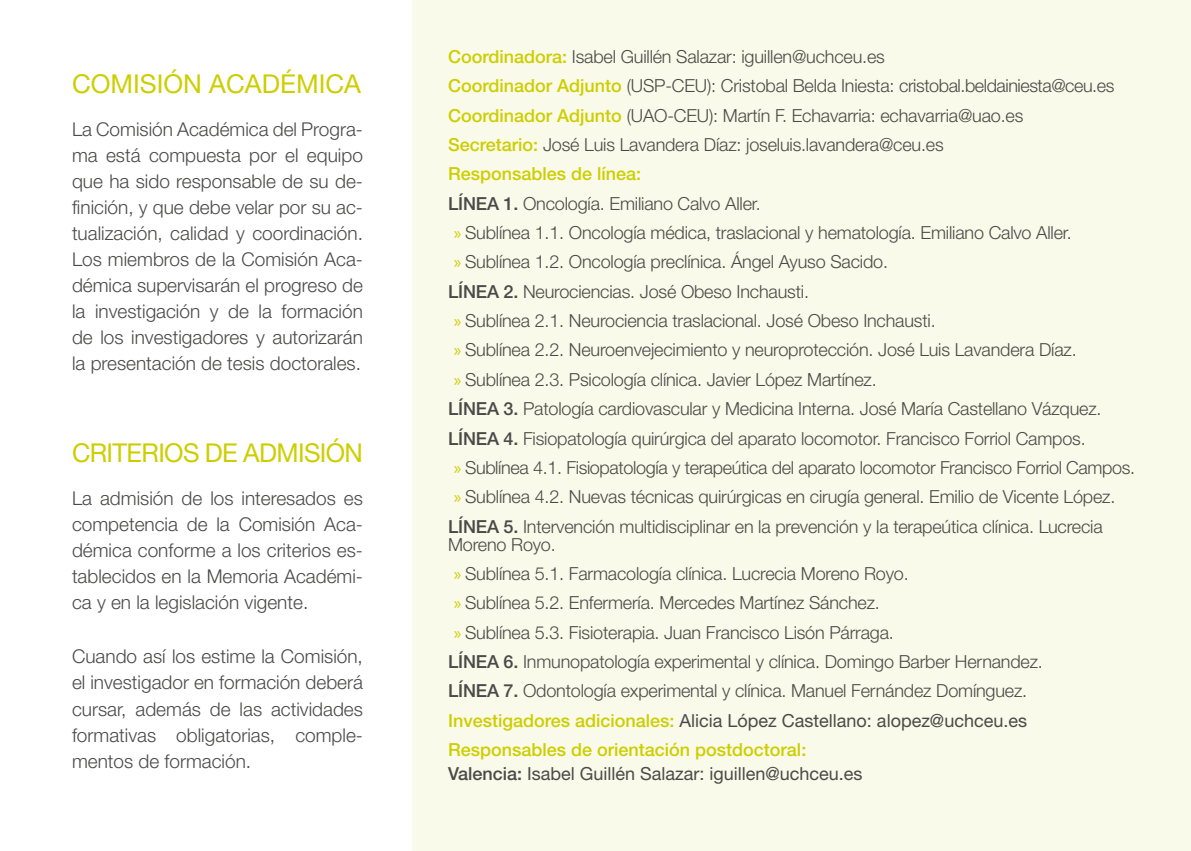
<style>
.page{position:relative;width:1191px;height:851px;background:#fff}
.page>*{position:absolute;margin:0;border:0;box-sizing:border-box;transform-origin:0 0}
.t1{font:26px "Helvetica Neue";letter-spacing:-.025em;color:#cdce00}
.t2{font:26px "Helvetica Neue";color:#cdce00}
.t3{font:300 19px/26px "Helvetica Neue";color:#4a4a49;text-align:justify}
.t4{font:300 18px "Helvetica Neue";letter-spacing:-.01em;color:#4a4a49}
.t5{font:18px "Helvetica Neue";color:#4a4a49}
.t6{font:500 18px "Helvetica Neue";color:#cdce00}
.s1{font-weight:500;color:#cdce00}
.s2{font-weight:500}
.s3{font-family:"Myriad Pro";font-weight:400;color:#cdce00}
</style>
<div class="page">
<div style="left:412px;top:0;width:779px;height:850px;background:#fafaea"></div>
<h1 class="t2" style="left:72px;top:68px;width:290px">COMISIÓN ACADÉMICA</h1>
<p class="t3" style="left:72px;top:115px;width:292px">La Comisión Académica del Progra&shy;ma está compuesta por el equipo que ha sido responsable de su de&shy;finición, y que debe velar por su ac&shy;tualización, calidad y coordinación.<br>Los miembros de la Comisión Aca&shy;démica supervisarán el progreso de la investigación y de la formación de los investigadores y autorizarán la presentación de tesis doctorales.</p>
<h1 class="t1" style="left:72px;top:437px;width:292px">CRITERIOS DE ADMISIÓN</h1>
<p class="t3" style="left:72px;top:485px;width:292px">La admisión de los interesados es competencia de la Comisión Aca&shy;démica conforme a los criterios es&shy;tablecidos en la Memoria Académi&shy;ca y en la legislación vigente.</p>
<p class="t3" style="left:72px;top:643px;width:292px">Cuando así los estime la Comisión, el investigador en formación deberá cursar, además de las actividades formativas obligatorias, comple&shy;mentos de formación.</p>
<p class="t4" style="left:448px;top:45px;width:438px"><span class="s1">Coordinadora:</span> Isabel Guillén Salazar: iguillen@uchceu.es</p>
<p class="t4" style="left:448px;top:75px;width:668px"><span class="s1">Coordinador Adjunto</span> (USP-CEU): Cristobal Belda Iniesta: cristobal.beldainiesta@ceu.es</p>
<p class="t4" style="left:448px;top:104px;width:577px"><span class="s1">Coordinador Adjunto</span> (UAO-CEU): Martín F. Echavarria: echavarria@uao.es</p>
<p class="t4" style="left:448px;top:133px;width:497px"><span class="s1">Secretario:</span> José Luis Lavandera Díaz: joseluis.lavandera@ceu.es</p>
<p class="t6" style="left:448px;top:163px;width:195px">Responsables de línea:</p>
<p class="t4" style="left:448px;top:192px;width:314px"><span class="s2">LÍNEA 1.</span> Oncología. Emiliano Calvo Aller.</p>
<p class="t4" style="left:454px;top:221px;width:619px"><span class="s3">»</span> Sublínea 1.1. Oncología médica, traslacional y hematología. Emiliano Calvo Aller.</p>
<p class="t4" style="left:454px;top:251px;width:436px"><span class="s3">»</span> Sublínea 1.2. Oncología preclínica. Ángel Ayuso Sacido.</p>
<p class="t4" style="left:448px;top:280px;width:362px"><span class="s2">LÍNEA 2.</span> Neurociencias. José Obeso Inchausti.</p>
<p class="t4" style="left:454px;top:309px;width:483px"><span class="s3">»</span> Sublínea 2.1. Neurociencia traslacional. José Obeso Inchausti.</p>
<p class="t4" style="left:454px;top:339px;width:624px"><span class="s3">»</span> Sublínea 2.2. Neuroenvejecimiento y neuroprotección. José Luis Lavandera Díaz.</p>
<p class="t4" style="left:454px;top:368px;width:424px"><span class="s3">»</span> Sublínea 2.3. Psicología clínica. Javier López Martínez.</p>
<p class="t4" style="left:448px;top:397px;width:655px"><span class="s2">LÍNEA 3.</span> Patología cardiovascular y Medicina Interna. José María Castellano Vázquez.</p>
<p class="t4" style="left:448px;top:427px;width:639px"><span class="s2">LÍNEA 4.</span> Fisiopatología quirúrgica del aparato locomotor. Francisco Forriol Campos.</p>
<p class="t4" style="left:454px;top:456px;width:683px"><span class="s3">»</span> Sublínea 4.1. Fisiopatología y terapeútica del aparato locomotor Francisco Forriol Campos.</p>
<p class="t4" style="left:454px;top:486px;width:663px"><span class="s3">»</span> Sublínea 4.2. Nuevas técnicas quirúrgicas en cirugía general. Emilio de Vicente López.</p>
<p class="t4" style="left:448px;top:515px;width:656px"><span class="s2">LÍNEA 5.</span> Intervención multidisciplinar en la prevención y la terapeútica clínica. Lucrecia</p>
<p class="t4" style="left:448px;top:533px;width:109px">Moreno Royo.</p>
<p class="t4" style="left:454px;top:562px;width:456px"><span class="s3">»</span> Sublínea 5.1. Farmacología clínica. Lucrecia Moreno Royo.</p>
<p class="t4" style="left:454px;top:592px;width:427px"><span class="s3">»</span> Sublínea 5.2. Enfermería. Mercedes Martínez Sánchez.</p>
<p class="t4" style="left:454px;top:621px;width:442px"><span class="s3">»</span> Sublínea 5.3. Fisioterapia. Juan Francisco Lisón Párraga.</p>
<p class="t4" style="left:448px;top:650px;width:596px"><span class="s2">LÍNEA 6.</span> Inmunopatología experimental y clínica. Domingo Barber Hernandez.</p>
<p class="t4" style="left:448px;top:680px;width:581px"><span class="s2">LÍNEA 7.</span> Odontología experimental y clínica. Manuel Fernández Domínguez.</p>
<p class="t5" style="left:448px;top:709px;width:580px"><span class="s1">Investigadores adicionales:</span> Alicia López Castellano: alopez@uchceu.es</p>
<p class="t6" style="left:448px;top:738px;width:360px">Responsables de orientación postdoctoral:</p>
<p class="t5" style="left:448px;top:762px;width:416px"><span class="s2">Valencia:</span> Isabel Guillén Salazar: iguillen@uchceu.es</p>
</div>
